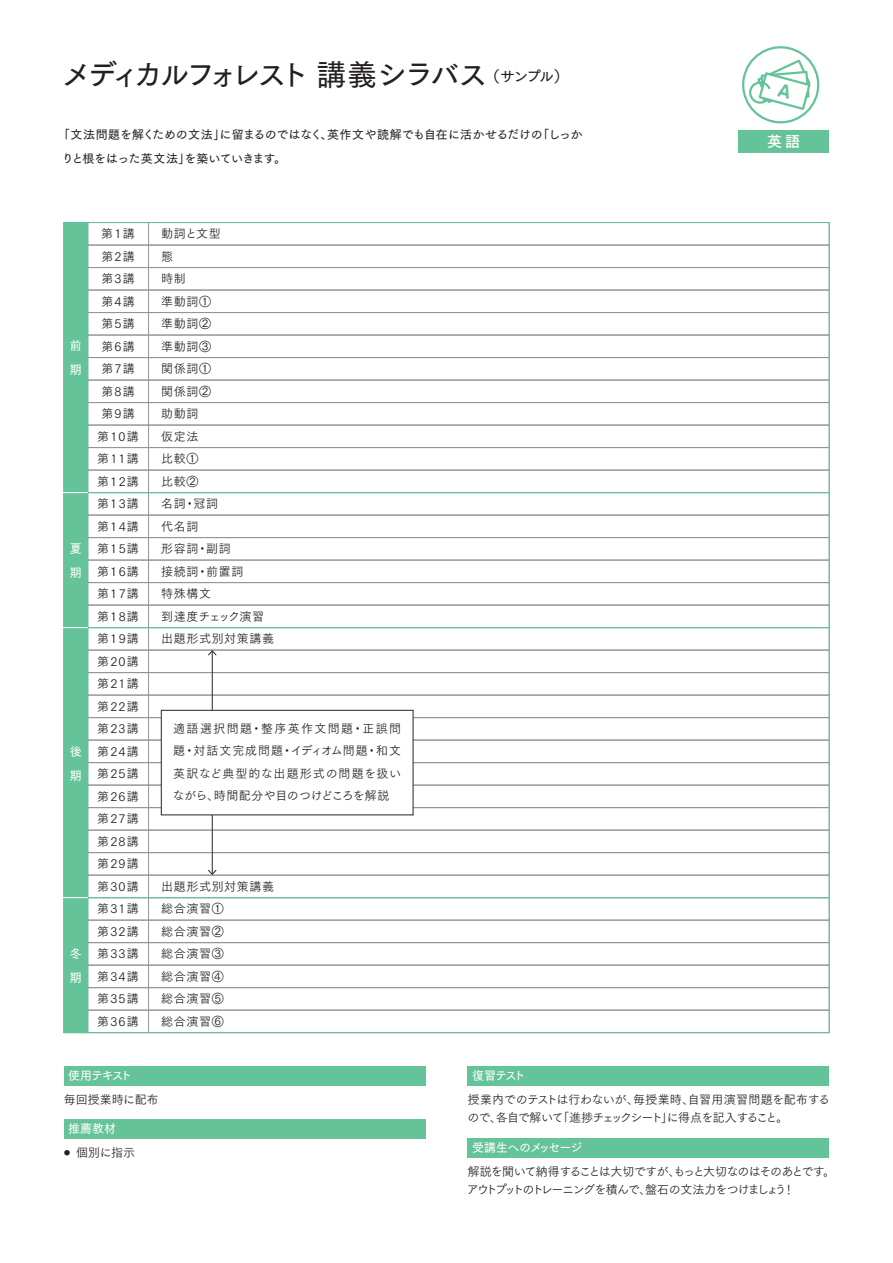
<style>
.page{position:relative;width:893px;height:1263px;background:#fff}
.page>*{position:absolute;margin:0;border:0;box-sizing:border-box;transform-origin:0 0}
.t1{font:30px "Tsuku Go Pro D";letter-spacing:-.14em;color:#231f20}
.t2{font:15px "Tsuku Go Pro B";color:#fff}
.t3{font:12px/22.5px "Tsuku Go Pro R";letter-spacing:.05em;color:#231f20}
.t4{font:12px/22.5px "Tsuku Go Pro R";letter-spacing:.1em;color:#231f20;text-align:center}
.t5{font:12px/24px "Tsuku Go Pro D";letter-spacing:-.015em;color:#231f20}
.t6{font:12px/18px "Tsuku Go Pro R";letter-spacing:-.085em;color:#231f20}
.t7{font:12px/18px "Tsuku Go Pro R";letter-spacing:-.04em;color:#231f20}
.t8{font:12px/24px "Tsuku Go Pro D";letter-spacing:-.06em;color:#fff}
.t9{font:12px "Tsuku Go Pro D";letter-spacing:-.08em;color:#fff}
.t10{font:12px "Tsuku Go Pro R";color:#231f20}
</style>
<div class="page">
<div style="left:738px;top:130px;width:91px;height:23px;background:#65c399"></div>
<div style="left:64px;top:1066px;width:361px;height:19px;background:#65c399"></div>
<hr style="left:148px;top:223px;width:1px;height:810px;background:#939598">
<div style="left:88px;top:222px;width:741px;height:23px;border:1px solid #939598"></div>
<div style="left:88px;top:245px;width:741px;height:23px;border:1px solid #939598"></div>
<div style="left:88px;top:267px;width:741px;height:23px;border:1px solid #939598"></div>
<div style="left:88px;top:290px;width:741px;height:23px;border:1px solid #939598"></div>
<div style="left:88px;top:312px;width:741px;height:23px;border:1px solid #939598"></div>
<div style="left:88px;top:335px;width:741px;height:23px;border:1px solid #939598"></div>
<div style="left:88px;top:357px;width:741px;height:23px;border:1px solid #939598"></div>
<div style="left:88px;top:380px;width:741px;height:23px;border:1px solid #939598"></div>
<div style="left:88px;top:402px;width:741px;height:23px;border:1px solid #939598"></div>
<div style="left:88px;top:425px;width:741px;height:23px;border:1px solid #939598"></div>
<div style="left:88px;top:447px;width:741px;height:23px;border:1px solid #939598"></div>
<div style="left:88px;top:470px;width:741px;height:23px;border:1px solid #939598"></div>
<div style="left:88px;top:492px;width:741px;height:23px;border:1px solid #939598"></div>
<div style="left:88px;top:515px;width:741px;height:23px;border:1px solid #939598"></div>
<div style="left:88px;top:537px;width:741px;height:23px;border:1px solid #939598"></div>
<div style="left:88px;top:560px;width:741px;height:23px;border:1px solid #939598"></div>
<div style="left:88px;top:582px;width:741px;height:23px;border:1px solid #939598"></div>
<div style="left:88px;top:605px;width:741px;height:23px;border:1px solid #939598"></div>
<div style="left:88px;top:627px;width:741px;height:23px;border:1px solid #939598"></div>
<div style="left:88px;top:650px;width:741px;height:23px;border:1px solid #939598"></div>
<div style="left:88px;top:672px;width:741px;height:23px;border:1px solid #939598"></div>
<div style="left:88px;top:695px;width:741px;height:23px;border:1px solid #939598"></div>
<div style="left:88px;top:717px;width:741px;height:23px;border:1px solid #939598"></div>
<div style="left:88px;top:740px;width:741px;height:23px;border:1px solid #939598"></div>
<div style="left:88px;top:762px;width:741px;height:23px;border:1px solid #939598"></div>
<div style="left:88px;top:785px;width:741px;height:23px;border:1px solid #939598"></div>
<div style="left:88px;top:807px;width:741px;height:23px;border:1px solid #939598"></div>
<div style="left:88px;top:830px;width:741px;height:23px;border:1px solid #939598"></div>
<div style="left:88px;top:852px;width:741px;height:23px;border:1px solid #939598"></div>
<div style="left:88px;top:875px;width:741px;height:23px;border:1px solid #939598"></div>
<div style="left:88px;top:897px;width:741px;height:23px;border:1px solid #939598"></div>
<div style="left:88px;top:920px;width:741px;height:23px;border:1px solid #939598"></div>
<div style="left:88px;top:942px;width:741px;height:23px;border:1px solid #939598"></div>
<div style="left:88px;top:965px;width:741px;height:23px;border:1px solid #939598"></div>
<div style="left:88px;top:987px;width:741px;height:23px;border:1px solid #939598"></div>
<div style="left:88px;top:1010px;width:741px;height:23px;border:1px solid #939598"></div>
<div style="left:63px;top:492px;width:767px;height:136px;border:1px solid #65c399"></div>
<div style="left:63px;top:897px;width:767px;height:136px;border:1px solid #65c399"></div>
<div style="left:64px;top:222px;width:24px;height:811px;background:#65c399"></div>
<div style="left:468px;top:1138px;width:361px;height:19px;background:#65c399"></div>
<div style="left:64px;top:1119px;width:361px;height:19px;background:#65c399"></div>
<svg style="left:63px;top:492px;width:25px;height:1px"></svg>
<svg style="left:63px;top:627px;width:25px;height:1px"></svg>
<svg style="left:63px;top:897px;width:25px;height:1px"></svg>
<div style="left:468px;top:1066px;width:361px;height:19px;background:#65c399"></div>
<div style="left:742px;top:46px;width:77px;height:77px;border:2px solid #65c399;border-radius:50%"></div>
<hr style="left:212px;top:651px;width:1px;height:223px;background:#323232">
<svg style="left:208px;top:650px;width:9px;height:5px"></svg>
<svg style="left:208px;top:870px;width:9px;height:5px"></svg>
<div style="left:161px;top:710px;width:253px;height:105px;background:#fff;border:1px solid #323232"></div>
<svg style="left:749px;top:58px;width:63px;height:54px"></svg>
<h1 class="t1" style="left:62px;top:50px;width:508px">メディカルフォレスト 講義シラバス<sup>（サンプル）</sup></h1>
<p class="t5" style="left:62px;top:121px;width:522px;text-indent:-4px">「文法問題を解くための文法」に留まるのではなく、英作文や読解でも自在に活かせるだけの「しっかりと根をはった英文法」を築いていきます。</p>
<p class="t8" style="left:70px;top:332px;width:13px">前期</p>
<p class="t8" style="left:70px;top:535px;width:13px">夏期</p>
<p class="t8" style="left:70px;top:738px;width:13px">後期</p>
<p class="t8" style="left:70px;top:940px;width:13px">冬期</p>
<p class="t4" style="left:97px;top:221px;width:43px">第１講第2講第3講第4講第5講第6講第7講第8講第9講第10講第11講第１2講第１3講第１4講第１5講第１6講第１7講第１8講第１9講第20講第21講第22講第23講第24講第25講第26講第27講第28講第29講第30講第31講第32講第33講第34講第35講第36講</p>
<p class="t8" style="left:68px;top:1062px;width:66px">使用テキスト</p>
<p class="t3" style="left:161px;top:221px;width:114px">動詞と文型<br>態<br>時制<br>準動詞①<br>準動詞②<br>準動詞③<br>関係詞①<br>関係詞②<br>助動詞<br>仮定法<br>比較①<br>比較②<br>名詞・冠詞<br>代名詞<br>形容詞・副詞<br>接続詞・前置詞<br>特殊構文<br>到達度チェック演習出題形式別対策講義</p>
<p class="t3" style="left:172px;top:716px;width:230px;text-align:justify">適語選択問題・整序英作文問題・正誤問題・対話文完成問題・イディオム問題・和文英訳など典型的な出題形式の問題を扱いながら、時間配分や目のつけどころを解説</p>
<p class="t3" style="left:161px;top:874px;width:114px">出題形式別対策講義総合演習①<br>総合演習②<br>総合演習③<br>総合演習④<br>総合演習⑤<br>総合演習⑥</p>
<p class="t8" style="left:472px;top:1062px;width:55px">復習テスト</p>
<p class="t2" style="left:767px;top:128px;width:34px">英語</p>
<p class="t10" style="left:64px;top:1090px;width:97px">毎回授業時に配布</p>
<p class="t8" style="left:68px;top:1115px;width:49px">推薦教材</p>
<p class="t3" style="left:64px;top:1140px;width:73px"><sup>●　</sup>個別に指示</p>
<p class="t7" style="left:467px;top:1089px;width:364px">授業内でのテストは行わないが、毎授業時、自習用演習問題を配布するので、各自で解いて「進捗チェックシート」に得点を記入すること。</p>
<p class="t9" style="left:472px;top:1137px;width:112px">受講生へのメッセージ</p>
<p class="t6" style="left:467px;top:1162px;width:370px">解説を聞いて納得することは大切ですが、もっと大切なのはそのあとです。アウトプットのトレーニングを積んで、盤石の文法力をつけましょう！</p>
</div>
